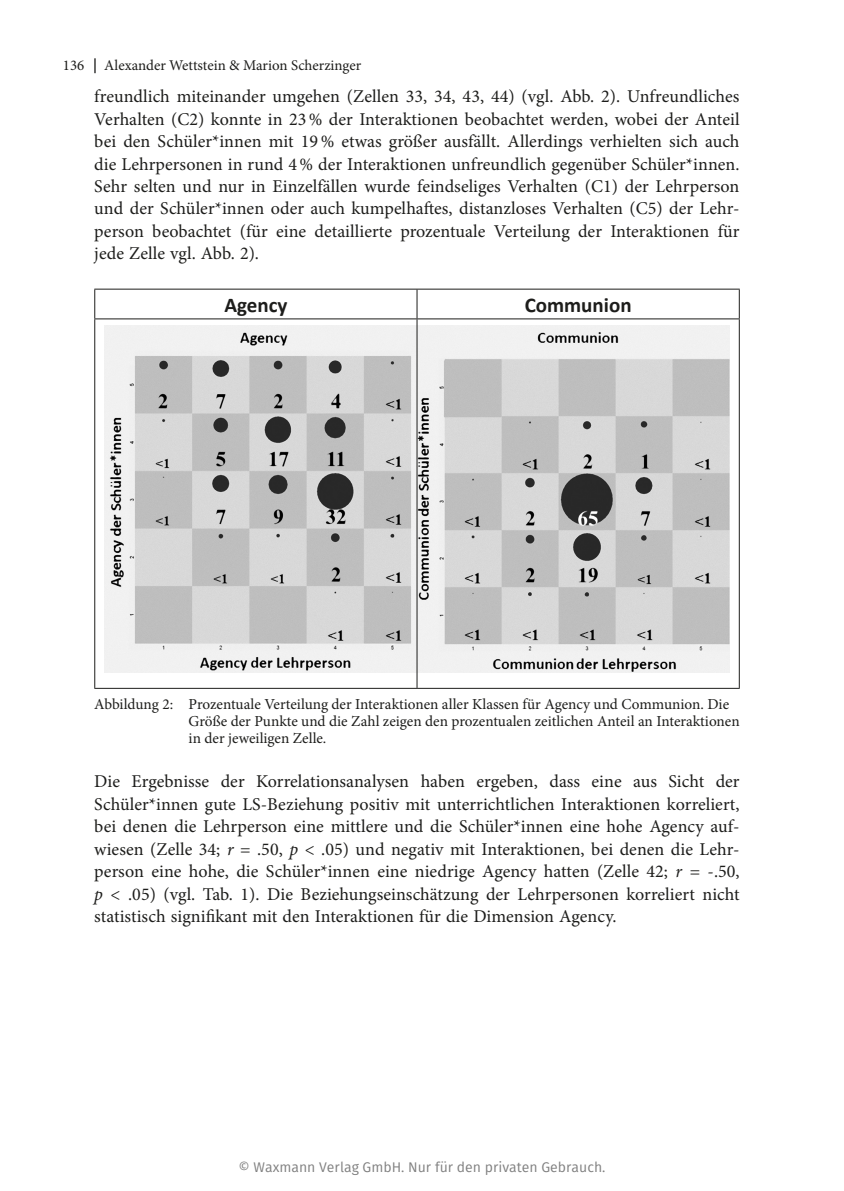
<style>
.page{position:relative;width:844px;height:1191px;background:#fff}
.page>*{position:absolute;margin:0;border:0;box-sizing:border-box;transform-origin:0 0}
.t1{font:700 21px "Calibri";color:#1d1d1b}
.body_103{font:18.03px/22.4px "Minion Pro";color:#1d1d1b;text-align:justify}
.Abbildung{font:15.22px/17px "Minion Pro";color:#1d1d1b}
.t2{font:14.88px "Minion Pro";color:#1d1d1b}
.t3{font:14px "Fira Sans";color:#808080}
.s1{font-style:italic}
</style>
<div class="page">
<svg style="left:94px;top:58px;width:2px;height:15px"></svg>
<img style="left:104px;top:325px;width:625px;height:347px">
<hr style="left:94px;top:289px;width:323px;height:1px;background:#1d1d1b">
<svg style="left:94px;top:289px;width:1px;height:29px"></svg>
<hr style="left:417px;top:289px;width:322px;height:1px;background:#1d1d1b">
<svg style="left:416px;top:289px;width:1px;height:29px"></svg>
<svg style="left:738px;top:289px;width:1px;height:29px"></svg>
<hr style="left:94px;top:318px;width:323px;height:1px;background:#1d1d1b">
<hr style="left:94px;top:319px;width:1px;height:369px;background:#1d1d1b">
<hr style="left:417px;top:318px;width:322px;height:1px;background:#1d1d1b">
<hr style="left:416px;top:319px;width:1px;height:369px;background:#1d1d1b">
<hr style="left:738px;top:319px;width:1px;height:369px;background:#1d1d1b">
<hr style="left:94px;top:688px;width:323px;height:1px;background:#1d1d1b">
<hr style="left:417px;top:688px;width:322px;height:1px;background:#1d1d1b">
<p class="t2" style="left:63px;top:56px;width:23px">136</p>
<p class="t2" style="left:104px;top:56px;width:258px">Alexander Wettstein &amp; Marion Scherzinger</p>
<p class="body_103" style="left:94px;top:86px;width:646px">freundlich miteinander umgehen (Zellen 33, 34, 43, 44) (vgl. Abb. 2). Unfreundliches Verhalten (C2) konnte in 23% der Interaktionen beobachtet werden, wobei der Anteil bei den Schüler*innen mit 19% etwas größer ausfällt. Allerdings verhielten sich auch die Lehrpersonen in rund 4% der Interaktionen unfreundlich gegenüber Schüler*innen.<br>Sehr selten und nur in Einzelfällen wurde feindseliges Verhalten (C1) der Lehrperson und der Schüler*innen oder auch kumpelhaftes, distanzloses Verhalten (C5) der Lehr&shy;person beobachtet (für eine detaillierte prozentuale Verteilung der Interaktionen für jede Zelle vgl. Abb. 2).</p>
<p class="t1" style="left:224px;top:292px;width:65px">Agency</p>
<p class="t1" style="left:524px;top:292px;width:108px">Communion</p>
<p class="Abbildung" style="left:189px;top:695px;width:552px;text-indent:-94px">Abbildung 2: Prozentuale Verteilung der Interaktionen aller Klassen für Agency und Communion. Die<br>Größe der Punkte und die Zahl zeigen den prozentualen zeitlichen Anteil an Interaktionen in der jeweiligen Zelle.</p>
<p class="body_103" style="left:94px;top:770px;width:646px">Die Ergebnisse der Korrelationsanalysen haben ergeben, dass eine aus Sicht der Schüler*innen gute LS-Beziehung positiv mit unterrichtlichen Interaktionen korreliert, bei denen die Lehrperson eine mittlere und die Schüler*innen eine hohe Agency auf&shy;wiesen (Zelle 34; <span class="s1">r</span> = .50, <span class="s1">p</span> &lt; .05) und negativ mit Interaktionen, bei denen die Lehr&shy;person eine hohe, die Schüler*innen eine niedrige Agency hatten (Zelle 42; <span class="s1">r</span> = -.50, <span class="s1">p</span> &lt; .05) (vgl. Tab. 1). Die Beziehungseinschätzung der Lehrpersonen korreliert nicht statistisch signifikant mit den Interaktionen für die Dimension Agency.</p>
<p class="t3" style="left:238px;top:1157px;width:368px">© Waxmann Verlag GmbH. Nur für den privaten Gebrauch.</p>
</div>
